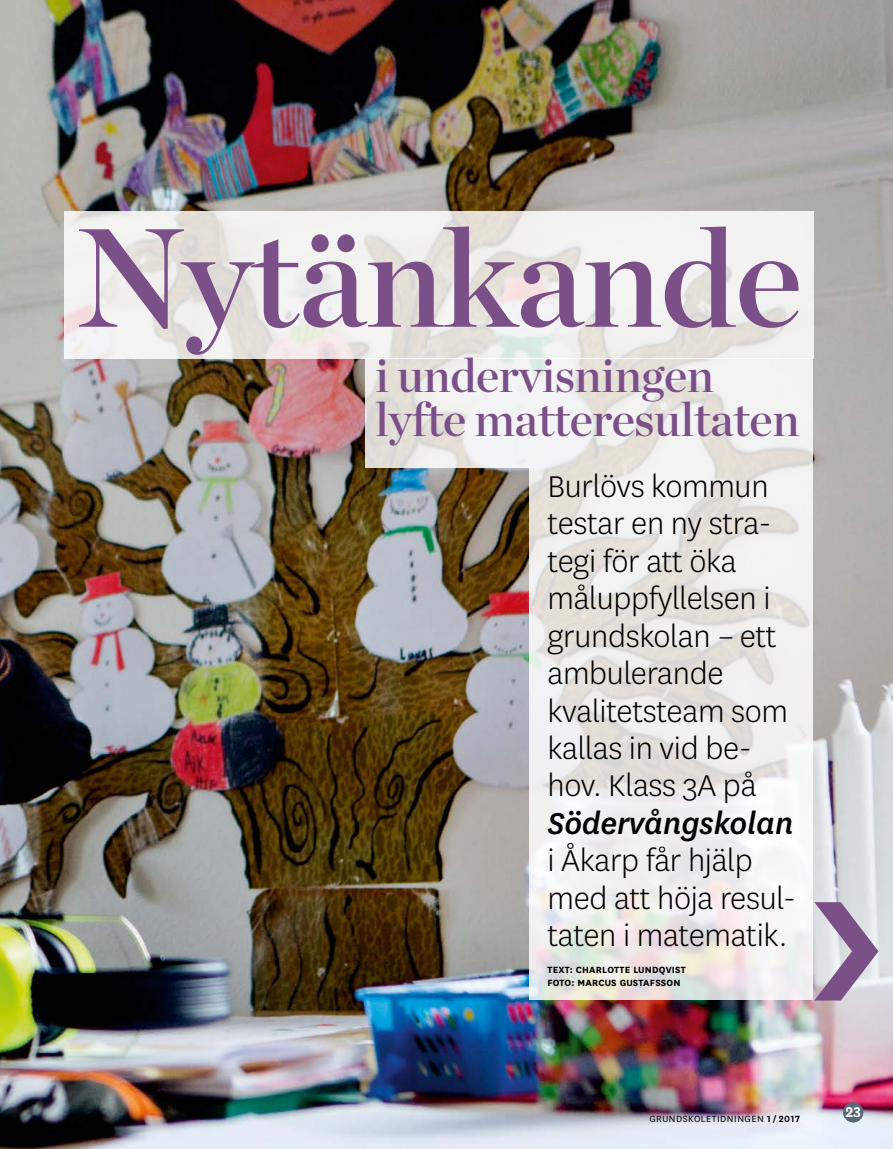
<style>
.page{position:relative;width:893px;height:1149px;background:#fff}
.page>*{position:absolute;margin:0;border:0;box-sizing:border-box;transform-origin:0 0}
.t1{font:139.65px "Chronicle Display Semi";letter-spacing:-.01em;color:#7b4f87}
.t2{font:48px/44.7px "Chronicle Display Semi";letter-spacing:-.01em;color:#7b4f87}
.t3{font:300 35.1px/37.5px "National";letter-spacing:-.01em;color:#000}
.t4{font:italic 500 35.1px "National";letter-spacing:-.01em;color:#000}
.t5{font:600 16.5px "National";color:#fff}
.t6{font:10.5px "National";letter-spacing:.05em;color:#000}
.t7{font:700 10.5px/13.5px "National";letter-spacing:.02em;color:#000}
.s1{font-weight:600}
</style>
<div class="page">
<img style="left:0;top:0;width:893px;height:1148px">
<div style="left:843px;top:1101px;width:20px;height:20px;background:#586a77;border-radius:50%"></div>
<svg style="left:64px;top:212px;width:749px;height:146px;fill:#f2f1f1"></svg>
<svg style="left:529px;top:468px;width:284px;height:531px;fill:#f0eeee"></svg>
<svg style="left:366px;top:358px;width:447px;height:110px;fill:#f2f1f1"></svg>
<svg style="left:814px;top:901px;width:64px;height:99px;background:#b6a5be"></svg>
<h1 class="t1" style="left:74px;top:168px;width:730px">Nytänkande</h1>
<h2 class="t2" style="left:375px;top:349px;width:426px">i undervisningen lyfte matteresultaten</h2>
<p class="t3" style="left:547px;top:466px;width:242px">Burlövs kommun testar en ny stra&shy;tegi för att öka måluppfyllelsen i grundskolan – ett ambulerande kvalitetsteam som kallas in vid be&shy;hov. Klass 3A på</p>
<p class="t4" style="left:547px;top:799px;width:247px">Södervångskolan</p>
<p class="t3" style="left:547px;top:840px;width:250px">i Åkarp får hjälp med att höja resul&shy;taten i matematik.</p>
<p class="t7" style="left:547px;top:961px;width:140px">TEXT: CHARLOTTE LUNDQVIST<br>FOTO: MARCUS GUSTAFSSON</p>
<p class="t6" style="left:649px;top:1111px;width:152px">GRUNDSKOLETIDNINGEN <span class="s1">1 / 2017</span></p>
<p class="t6" style="left:653px;top:1111px;width:127px">GRUNDSKOLETIDNINGEN <span class="s1">1/</span></p>
<p class="t5" style="left:845px;top:1100px;width:17px">23</p>
</div>
